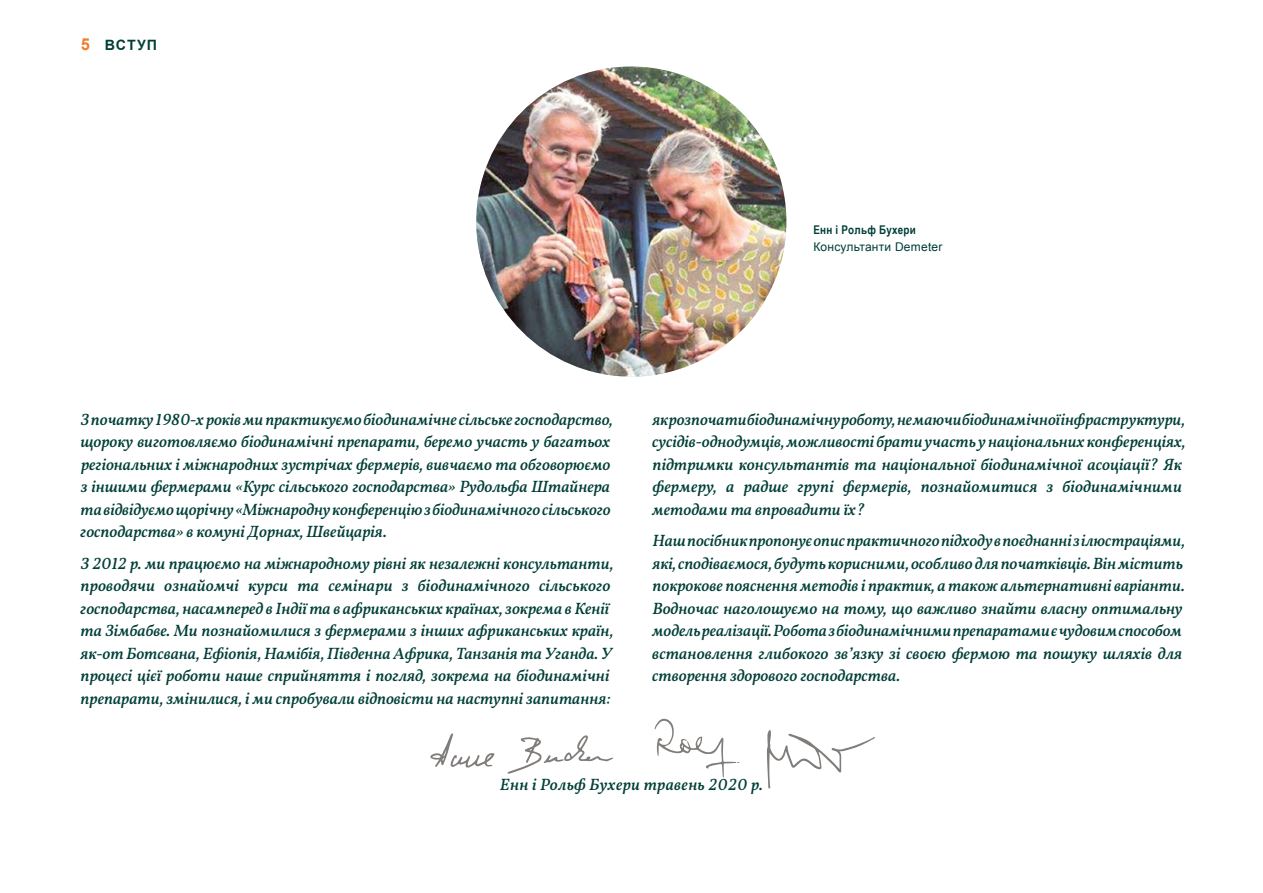
<style>
.page{position:relative;width:1263px;height:893px;background:#fff}
.page>*{position:absolute;margin:0;border:0;box-sizing:border-box;transform-origin:0 0}
.t1{font:italic 500 16.5px/22.5px "Demeter Vollkorn";color:#003f38}
.t2{font:italic 500 16.5px "Demeter Vollkorn";letter-spacing:.02em;color:#003f38}
.t3{font:700 14.25px "Arial";letter-spacing:.06em;color:#003f38}
.t4{font:12px "Arial";letter-spacing:.02em;color:#003f38}
.t5{font:700 12px "Arial Narrow";letter-spacing:.02em;color:#003f38}
.s1{font-size:16.5px;color:#ed802f}
</style>
<div class="page">
<img style="left:476px;top:67px;width:310px;height:310px;border-radius:155px">
<svg style="left:430px;top:733px;width:65px;height:35px"></svg>
<svg style="left:507px;top:735px;width:106px;height:39px"></svg>
<svg style="left:767px;top:730px;width:108px;height:58px"></svg>
<svg style="left:655px;top:718px;width:85px;height:59px"></svg>
<p class="t3" style="left:81px;top:36px;width:78px"><span class="s1">5</span> ВСТУП</p>
<p class="t5" style="left:813px;top:221px;width:104px">Енн і Рольф Бухери</p>
<p class="t4" style="left:813px;top:239px;width:131px">Консультанти Demeter</p>
<p class="t1" style="left:80px;top:407px;width:534px">З початку 1980-х років ми практикуємо біодинамічне сільське господарство, щороку виготовляємо біодинамічні препарати, беремо участь у багатьох регіональних і міжнародних зустрічах фермерів, вивчаємо та обговорюємо з іншими фермерами «Курс сільського господарства» Рудольфа Штайнера та відвідуємо щорічну «Міжнародну конференцію з біодинамічного сільського господарства» в комуні Дорнах, Швейцарія.</p>
<p class="t1" style="left:80px;top:551px;width:535px">З 2012 р. ми працюємо на міжнародному рівні як незалежні консультанти, проводячи ознайомчі курси та семінари з біодинамічного сільського господарства, насамперед в Індії та в африканських країнах, зокрема в Кенії та Зімбабве. Ми познайомилися з фермерами з інших африканських країн, як-от Ботсвана, Ефіопія, Намібія, Південна Африка, Танзанія та Уганда. У процесі цієї роботи наше сприйняття і погляд, зокрема на біодинамічні препарати, змінилися, і ми спробували відповісти на наступні запитання:</p>
<p class="t1" style="left:652px;top:407px;width:535px">як розпочати біодинамічну роботу, не маючи біодинамічної інфраструктури, сусідів-однодумців, можливості брати участь у національних конференціях, підтримки консультантів та національної біодинамічної асоціації? Як фермеру, а радше групі фермерів, познайомитися з біодинамічними методами та впровадити їх?</p>
<p class="t1" style="left:652px;top:529px;width:534px">Наш посібник пропонує опис практичного підходу в поєднанні з ілюстраціями, які, сподіваємося, будуть корисними, особливо для початківців. Він містить покрокове пояснення методів і практик, а також альтернативні варіанти.<br>Водночас наголошуємо на тому, що важливо знайти власну оптимальну модель реалізації. Робота з біодинамічними препаратами є чудовим способом встановлення глибокого зв’язку зі своєю фермою та пошуку шляхів для створення здорового господарства.</p>
<p class="t2" style="left:500px;top:772px;width:264px">Енн і Рольф Бухери травень 2020 р.</p>
</div>
